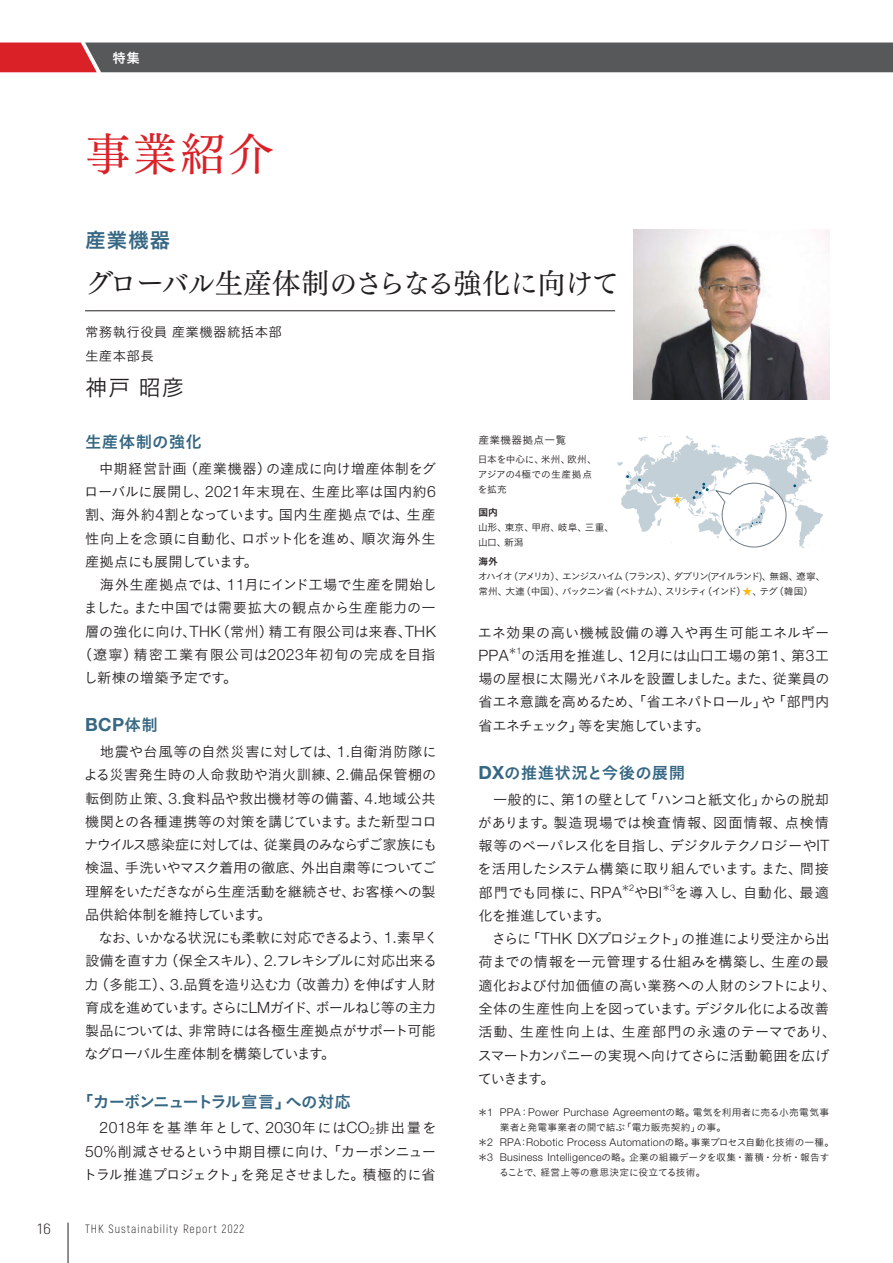
<style>
.page{position:relative;width:893px;height:1263px;background:#fff}
.page>*{position:absolute;margin:0;border:0;box-sizing:border-box;transform-origin:0 0}
.t1{font:45px "Tsuku Min Pro M";color:#da2128}
.t2{font:28.5px "Tsuku Min Pro M";letter-spacing:-.06em;color:#231f20}
.t3{font:22.5px "Koburina Go Std W3";color:#231f20}
.t4{font:21px "Koburina Go Std W6";color:#366783}
.t5{font:700 18.15px "Helvetica Neue LT Std";color:#366783}
.t6{font:16.5px "Koburina Go Std W6";letter-spacing:-.08em;color:#366783}
.t7{font:16.5px "Koburina Go Std W6";letter-spacing:-.005em;color:#366783}
.t8{font:16.5px "Koburina Go Std W6";letter-spacing:.025em;color:#366783}
.t9{font:300 14.85px "Akrobat";color:#231f20;scale:1.22 1}
.t10{font:14.25px/23.2px "Koburina Go Std W3";letter-spacing:-.025em;color:#231f20}
.t11{font:14.25px "Koburina Go Std W3";letter-spacing:.005em;color:#231f20}
.t12{font:14.25px "Koburina Go Std W3";letter-spacing:-.005em;color:#231f20}
.t13{font:14.25px "Koburina Go Std W3";letter-spacing:.07em;color:#231f20}
.t14{font:14.25px "Koburina Go Std W3";letter-spacing:.035em;color:#231f20}
.t15{font:14.25px "Koburina Go Std W3";letter-spacing:.015em;color:#231f20}
.t16{font:14.25px "Koburina Go Std W3";letter-spacing:-.085em;color:#231f20}
.t17{font:13.5px/24px "Koburina Go Std W3";letter-spacing:.025em;color:#231f20}
.t18{font:13.5px "Koburina Go Std W6";color:#fff}
.t19{font:300 12px "Akrobat";letter-spacing:.08em;color:#231f20}
.t20{font:300 10.8px "Helvetica Neue LT Std";letter-spacing:.025em;color:#231f20}
.t21{font:10.8px "Koburina Go Std W3";letter-spacing:.025em;color:#231f20}
.t22{font:9.75px/15px "Koburina Go Std W3";letter-spacing:.005em;color:#231f20}
.t23{font:9.75px/15px "Koburina Go Std W3";letter-spacing:-.15em;color:#231f20}
.t24{font:9.75px/15px "Koburina Go Std W3";letter-spacing:-.005em;color:#231f20}
.t25{font:9.75px "Koburina Go Std W3";letter-spacing:-.025em;color:#231f20}
.t26{font:9.75px "Koburina Go Std W6";color:#231f20}
.t27{font:9.6px "Koz Go Pr 6 N";color:#fcb814}
.s1{font-family:"Helvetica Neue LT Std";font-weight:300;font-size:15.75px}
.s2{font-family:"Koburina Go Std W6";font-weight:400;font-size:16.5px}
.s3{font-family:"Helvetica Neue LT Std";font-weight:300;font-size:9.15px}
.s4{font-family:"Helvetica Neue LT Std";font-weight:300;font-size:10.8px}
.s5{color:#fcb814}
.s6{font-family:"Helvetica Neue LT Std";font-weight:700;font-size:18.15px}
.s7{font-family:"Koburina Go Std W3";font-weight:400;font-size:9.75px}
</style>
<div class="page">
<img style="left:634px;top:230px;width:195px;height:170px">
<hr style="left:85px;top:310px;width:530px;height:1px;background:#231f20">
<svg style="left:617px;top:435px;width:211px;height:113px"></svg>
<svg style="left:0;top:43px;width:893px;height:29px;background:#645355"></svg>
<hr style="left:68px;top:1222px;width:1px;height:41px;background:#231f20">
<p class="t18" style="left:113px;top:47px;width:29px">特集</p>
<h1 class="t1" style="left:85px;top:114px;width:190px">事業紹介</h1>
<h3 class="t4" style="left:85px;top:224px;width:87px">産業機器</h3>
<h2 class="t2" style="left:85px;top:258px;width:536px">グローバル生産体制のさらなる強化に向けて</h2>
<p class="t17" style="left:85px;top:320px;width:199px">常務執行役員産業機器統括本部生産本部長</p>
<h3 class="t3" style="left:85px;top:370px;width:101px">神戸昭彦</h3>
<p class="t8" style="left:85px;top:429px;width:119px">生産体制の強化</p>
<p class="t14" style="left:85px;top:458px;width:352px">　中期経営計画（産業機器）の達成に向け増産体制をグ</p>
<p class="t11" style="left:84px;top:481px;width:353px">ローバルに展開し、<span class="s1">2021</span>年末現在、生産比率は国内約<span class="s1">6</span></p>
<p class="t11" style="left:85px;top:504px;width:352px">割、海外約<span class="s1">4</span>割となっています。国内生産拠点では、生産</p>
<p class="t11" style="left:85px;top:527px;width:352px">性向上を念頭に自動化、ロボット化を進め、順次海外生</p>
<p class="t16" style="left:85px;top:551px;width:175px">産拠点にも展開しています。</p>
<p class="t12" style="left:85px;top:574px;width:353px">　海外生産拠点では、<span class="s1">11</span>月にインド工場で生産を開始し</p>
<p class="t15" style="left:84px;top:597px;width:353px">ました。また中国では需要拡大の観点から生産能力の一</p>
<p class="t10" style="left:85px;top:619px;width:352px">層の強化に向け、<span class="s1">THK</span>（常州）精工有限公司は来春、<span class="s1">THK</span></p>
<p class="t13" style="left:78px;top:644px;width:359px">（遼寧）精密工業有限公司は<span class="s1">2023</span>年初旬の完成を目指</p>
<p class="t10" style="left:83px;top:666px;width:156px">し新棟の増築予定です。</p>
<p class="t5" style="left:85px;top:714px;width:74px">BCP<span class="s2">体制</span></p>
<p class="t10" style="left:84px;top:740px;width:356px">　地震や台風等の自然災害に対しては、<span class="s1">1.</span>自衛消防隊による災害発生時の人命救助や消火訓練、<span class="s1">2.</span>備品保管棚の転倒防止策、<span class="s1">3.</span>食料品や救出機材等の備蓄、<span class="s1">4.</span>地域公共機関との各種連携等の対策を講じています。また新型コロナウイルス感染症に対しては、従業員のみならずご家族にも検温、手洗いやマスク着用の徹底、外出自粛等についてご理解をいただきながら生産活動を継続させ、お客様への製品供給体制を維持しています。<br>　なお、いかなる状況にも柔軟に対応できるよう、<span class="s1">1.</span>素早く設備を直す力（保全スキル）、<span class="s1">2.</span>フレキシブルに対応出来る力（多能工）、<span class="s1">3.</span>品質を造り込む力（改善力）を伸ばす人財育成を進めています。さらに<span class="s1">LM</span>ガイド、ボールねじ等の主力製品については、非常時には各極生産拠点がサポート可能なグローバル生産体制を構築しています。</p>
<p class="t6" style="left:77px;top:1089px;width:276px">「カーボンニュートラル宣言」への対応</p>
<p class="t10" style="left:83px;top:1116px;width:355px;text-align:justify;text-indent:17px"><span class="s1">2018</span>年を基準年として、<span class="s1">2030</span>年には<span class="s1">CO</span><span class="s3">2</span>排出量を<span class="s1">50%</span>削減させるという中期目標に向け、「カーボンニュートラル推進プロジェクト」を発足させました。積極的に省</p>
<p class="t9" style="left:37px;top:1220px;width:13px">16</p>
<p class="t19" style="left:85px;top:1221px;width:161px">THK Sustainability Report 2022</p>
<p class="t21" style="left:478px;top:432px;width:89px">産業機器拠点一覧</p>
<p class="t24" style="left:478px;top:451px;width:121px">日本を中心に、米州、欧州、アジアの<span class="s4">4</span>極での生産拠点を拡充</p>
<p class="t26" style="left:478px;top:505px;width:21px">国内</p>
<p class="t22" style="left:478px;top:520px;width:138px">山形、東京、甲府、岐阜、三重、山口、新潟</p>
<p class="t26" style="left:478px;top:554px;width:21px">海外</p>
<p class="t23" style="left:478px;top:569px;width:349px">オハイオ（アメリカ）、エンジスハイム（フランス）、ダブリン<span class="s4">(</span>アイルランド<span class="s4">)</span>、無錫、遼寧、常州、大連（中国）、バックニン省（ベトナム）、スリシティ（インド）<span class="s5">★</span>、テグ（韓国）</p>
<p class="t27" style="left:672px;top:494px;width:11px">★</p>
<p class="t10" style="left:478px;top:620px;width:353px;text-align:justify">エネ効果の高い機械設備の導入や再生可能エネルギー<span class="s1">PPA</span><sup>＊</sup><sup>1</sup>の活用を推進し、<span class="s1">12</span>月には山口工場の第<span class="s1">1</span>、第<span class="s1">3</span>工場の屋根に太陽光パネルを設置しました。また、従業員の省エネ意識を高めるため、「省エネパトロール」や「部門内省エネチェック」等を実施しています。</p>
<p class="t7" style="left:478px;top:760px;width:208px"><span class="s6">DX</span>の推進状況と今後の展開</p>
<p class="t10" style="left:478px;top:787px;width:360px">　一般的に、第<span class="s1">1</span>の壁として「ハンコと紙文化」からの脱却があります。製造現場では検査情報、図面情報、点検情報等のペーパレス化を目指し、デジタルテクノロジーや<span class="s1">IT</span>を活用したシステム構築に取り組んでいます。また、間接部門でも同様に、<span class="s1">RPA</span><sup>＊</sup><sup>2</sup>や<span class="s1">BI</span><sup>＊</sup><sup>3</sup>を導入し、自動化、最適化を推進しています。<br>　さらに「<span class="s1">THK DX</span>プロジェクト」の推進により受注から出荷までの情報を一元管理する仕組みを構築し、生産の最適化および付加価値の高い業務への人財のシフトにより、全体の生産性向上を図っています。デジタル化による改善活動、生産性向上は、生産部門の永遠のテーマであり、スマートカンパニーの実現へ向けてさらに活動範囲を広げていきます。</p>
<p class="t20" style="left:478px;top:1105px;width:353px"><span class="s7">＊</span>1 PPA<span class="s7">：</span>Power Purchase Agreement<span class="s7">の略。電気を利用者に売る小売電気事</span></p>
<p class="t25" style="left:500px;top:1120px;width:228px">業者と発電事業者の間で結ぶ「電力販売契約」の事。</p>
<p class="t20" style="left:478px;top:1135px;width:358px"><span class="s7">＊</span>2 RPA<span class="s7">：</span>Robotic Process Automation<span class="s7">の略。事業プロセス自動化技術の一種。</span></p>
<p class="t22" style="left:499px;top:1149px;width:332px;text-indent:-21px">＊<span class="s4">3 Business Intelligence</span>の略。企業の組織データを収集・蓄積・分析・報告することで、経営上等の意思決定に役立てる技術。</p>
</div>
